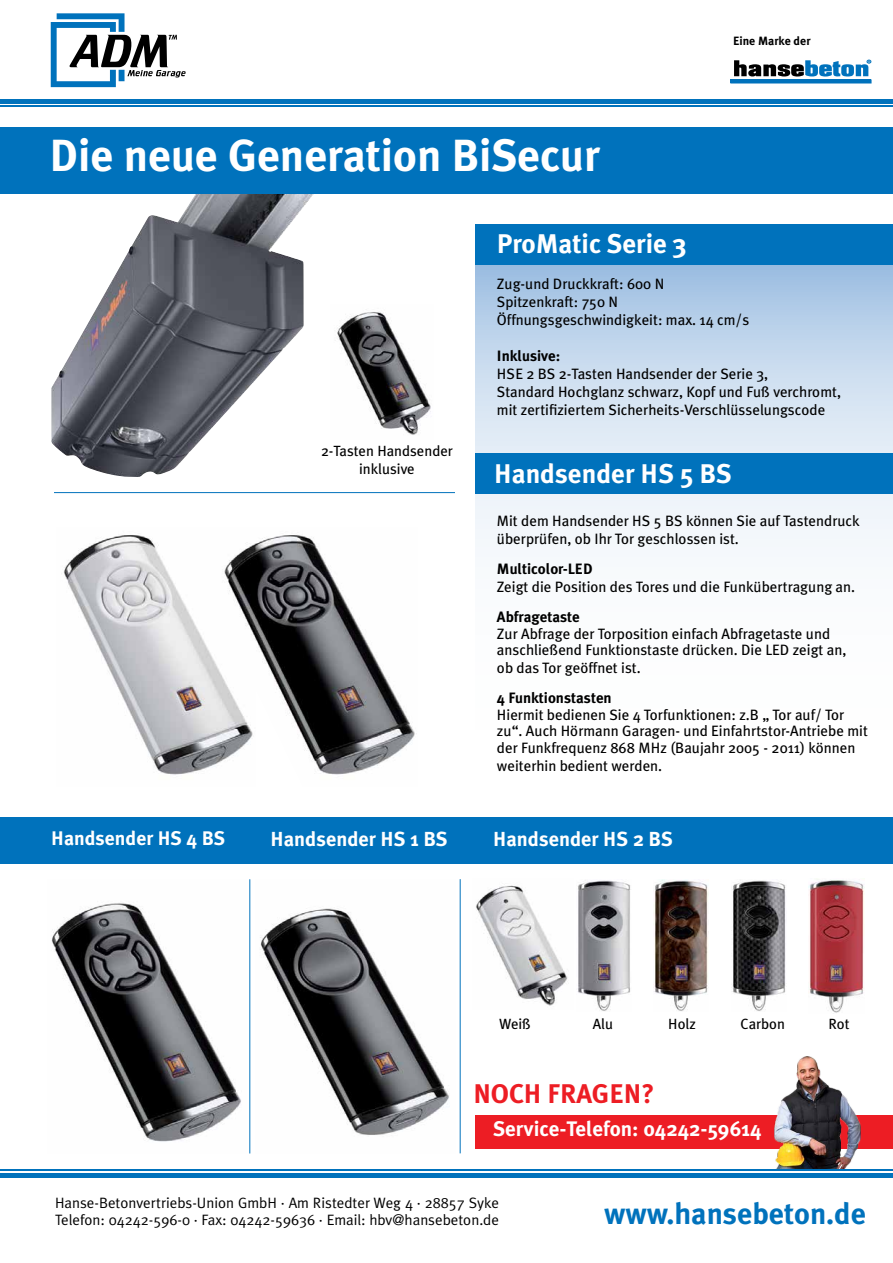
<style>
.page{position:relative;width:893px;height:1263px;background:#fff}
.page>*{position:absolute;margin:0;border:0;box-sizing:border-box;transform-origin:0 0}
.t1{font:700 45px "Meta Plus";color:#fff}
.t2{font:700 30px "Meta Plus";color:#0072bc}
.t3{font:700 27px "Meta Plus";color:#fff}
.t4{font:700 27px "Meta Plus";color:#ed1d24}
.t5{font:700 21px "Meta Plus";color:#fff}
.t6{font:700 20.25px "Meta Plus";color:#fff}
.t7{font:700 19.65px "Meta Plus";color:#fff}
.t8{font:15px/18px "Meta Plus";color:#000}
.t9{font:15px/16.5px "Meta Plus Normal";color:#000}
.t10{font:700 15px "Meta Plus";color:#000}
.t11{font:14.85px/17.7px "Meta Plus";color:#000;text-align:center}
.t12{font:700 12px "Meta Plus";color:#000}
</style>
<div class="page">
<div style="left:476px;top:1115px;width:417px;height:33px;background:#ed1d24"></div>
<img style="left:741px;top:1056px;width:132px;height:113px">
<div style="left:0;top:817px;width:893px;height:47px;background:#0072bc"></div>
<img style="left:51px;top:193px;width:265px;height:284px">
<hr style="left:0;top:105px;width:893px;height:2px;background:#0072bc">
<div style="left:0;top:99px;width:893px;height:5px;background:#0072bc"></div>
<hr style="left:0;top:1169px;width:893px;height:2px;background:#0072bc">
<div style="left:0;top:1173px;width:893px;height:5px;background:#0072bc"></div>
<svg style="left:51px;top:13px;width:135px;height:74px"></svg>
<div style="left:731px;top:80px;width:140px;height:3px;border:1px solid #0072bc"></div>
<svg style="left:734px;top:60px;width:137px;height:17px"></svg>
<svg style="left:475px;top:265px;width:418px;height:282px"></svg>
<div style="left:475px;top:225px;width:418px;height:40px;background:#0072bc"></div>
<div style="left:0;top:127px;width:893px;height:66px;background:#0072bc"></div>
<div style="left:475px;top:453px;width:418px;height:40px;background:#0072bc"></div>
<img style="left:337px;top:312px;width:94px;height:123px">
<img style="left:476px;top:885px;width:92px;height:121px">
<img style="left:578px;top:880px;width:53px;height:131px">
<img style="left:732px;top:880px;width:54px;height:131px">
<img style="left:654px;top:879px;width:55px;height:132px">
<img style="left:808px;top:879px;width:57px;height:134px">
<img style="left:64px;top:535px;width:154px;height:240px">
<img style="left:51px;top:903px;width:190px;height:239px">
<img style="left:260px;top:908px;width:189px;height:227px">
<hr style="left:249px;top:879px;width:1px;height:274px;background:#0072bc">
<hr style="left:460px;top:879px;width:1px;height:274px;background:#0072bc">
<hr style="left:54px;top:492px;width:401px;height:1px;background:#0072bc">
<img style="left:218px;top:535px;width:197px;height:240px">
<h1 class="t1" style="left:50px;top:129px;width:552px">Die neue Generation BiSecur</h1>
<p class="t12" style="left:733px;top:34px;width:79px">Eine Marke der</p>
<p class="t11" style="left:321px;top:442px;width:133px">2-Tasten Handsender inklusive</p>
<h3 class="t3" style="left:497px;top:228px;width:191px">ProMatic Serie 3</h3>
<p class="t8" style="left:497px;top:275px;width:254px">Zug-und Druckkraft: 600 N<br>Spitzenkraft: 750 N<br>Öffnungsgeschwindigkeit: max. 14 cm/s</p>
<p class="t10" style="left:497px;top:347px;width:65px">Inklusive:</p>
<p class="t8" style="left:497px;top:365px;width:346px">HSE 2 BS 2-Tasten Handsender der Serie 3,<br>Standard Hochglanz schwarz, Kopf und Fuß verchromt, mit zertifiziertem Sicherheits-Verschlüsselungscode</p>
<h3 class="t3" style="left:494px;top:458px;width:239px">Handsender HS 5 BS</h3>
<p class="t8" style="left:497px;top:512px;width:364px">Mit dem Handsender HS 5 BS können Sie auf Tastendruck überprüfen, ob Ihr Tor geschlossen ist.</p>
<p class="t10" style="left:497px;top:560px;width:97px">Multicolor-LED</p>
<p class="t8" style="left:497px;top:578px;width:360px">Zeigt die Position des Tores und die Funkübertragung an.</p>
<p class="t10" style="left:497px;top:608px;width:84px">Abfragetaste</p>
<p class="t8" style="left:497px;top:625px;width:351px;line-height:16.5px">Zur Abfrage der Torposition einfach Abfragetaste und anschließend Funktionstaste drücken. Die LED zeigt an,</p>
<p class="t8" style="left:497px;top:659px;width:145px">ob das Tor geöffnet ist.</p>
<p class="t10" style="left:497px;top:689px;width:116px">4 Funktionstasten</p>
<p class="t8" style="left:497px;top:706px;width:372px;line-height:16.5px">Hiermit bedienen Sie 4 Torfunktionen: z.B „ Tor auf/ Tor zu“. Auch Hörmann Garagen- und Einfahrtstor-Antriebe mit der Funkfrequenz 868 MHz (Baujahr 2005 - 2011) können</p>
<p class="t8" style="left:497px;top:756px;width:167px">weiterhin bedient werden.</p>
<h3 class="t7" style="left:51px;top:827px;width:176px">Handsender HS 4 BS</h3>
<h3 class="t6" style="left:493px;top:827px;width:181px">Handsender HS 2 BS</h3>
<h3 class="t6" style="left:271px;top:827px;width:179px">Handsender HS 1 BS</h3>
<p class="t11" style="left:499px;top:1015px;width:33px">Weiß</p>
<p class="t11" style="left:593px;top:1015px;width:22px">Alu</p>
<p class="t11" style="left:668px;top:1015px;width:29px">Holz</p>
<p class="t11" style="left:741px;top:1015px;width:46px">Carbon</p>
<p class="t11" style="left:828px;top:1015px;width:23px">Rot</p>
<h3 class="t4" style="left:474px;top:1078px;width:120px">Noch Fragen</h3>
<h3 class="t4" style="left:641px;top:1078px;width:15px">?</h3>
<h3 class="t5" style="left:493px;top:1116px;width:270px">Service-Telefon: 04242-59614</h3>
<p class="t9" style="left:55px;top:1194px;width:446px">Hanse-Betonvertriebs-Union GmbH · Am Ristedter Weg 4 · 28857 Syke<br>Telefon: 04242-596-0 · Fax: 04242-59636 · Email: hbv@hansebeton.de</p>
<h2 class="t2" style="left:604px;top:1196px;width:263px">www.hansebeton.de</h2>
</div>
